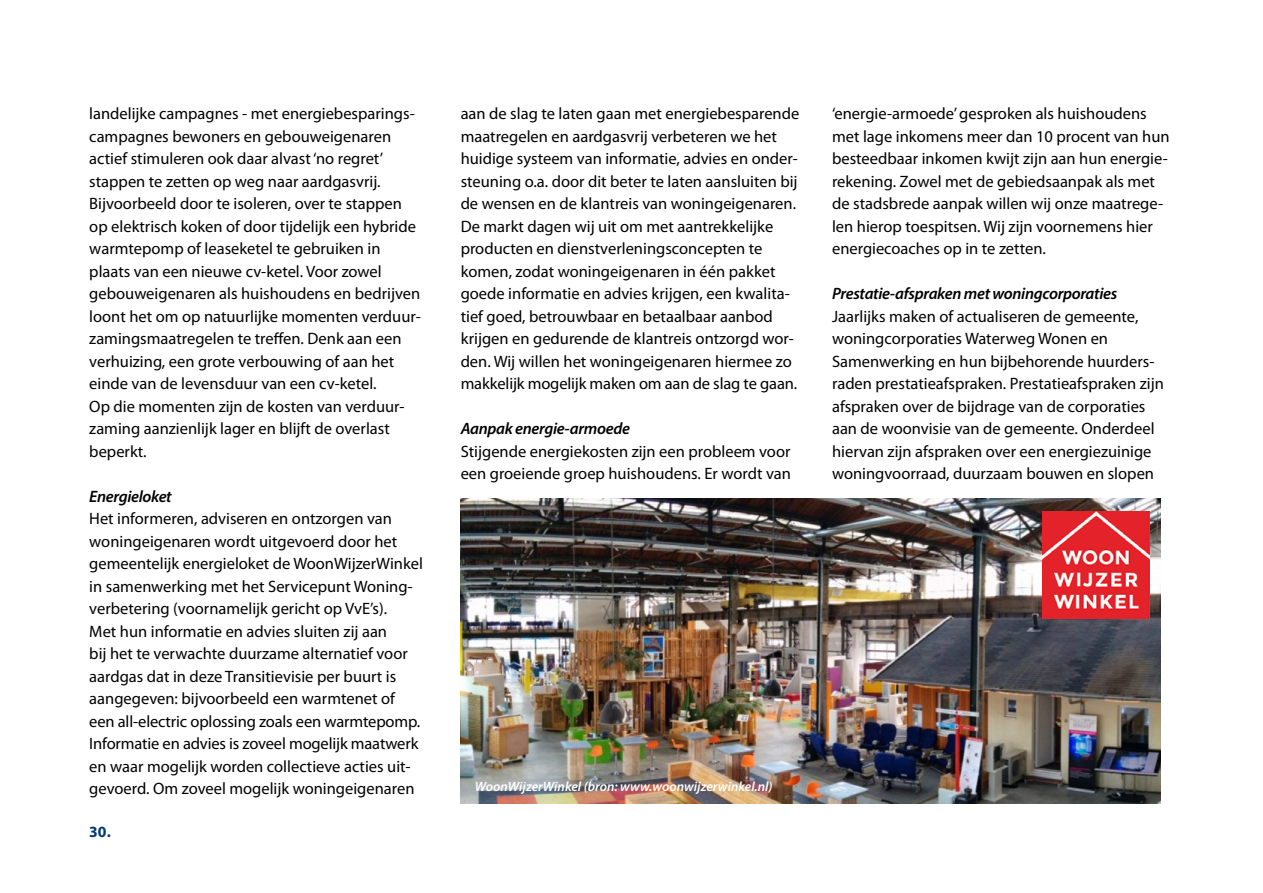
<style>
.page{position:relative;width:1263px;height:893px;background:#fff}
.page>*{position:absolute;margin:0;border:0;box-sizing:border-box;transform-origin:0 0}
.P_-_bodytekst{font:16.5px/22.5px "Myriad Pro";color:#000}
.subkoppen_cursief{font:italic 600 16.5px "Myriad Pro";letter-spacing:-.02em;color:#000}
.t1{font:700 15.6px "Myriad Pro";color:#003a78}
.t2{font:italic 600 13.5px "Myriad Pro";color:#fff}
</style>
<div class="page">
<img style="left:461px;top:499px;width:700px;height:305px">
<img style="left:1042px;top:512px;width:107px;height:107px">
<p class="P_-_bodytekst" style="left:89px;top:102px;width:332px">landelijke campagnes - met energiebesparings&shy;campagnes bewoners en gebouweigenaren actief stimuleren ook daar alvast ‘no regret’ stappen te zetten op weg naar aardgasvrij.<br>Bijvoorbeeld door te isoleren, over te stappen op elektrisch koken of door tijdelijk een hybride warmtepomp of leaseketel te gebruiken in plaats van een nieuwe cv-ketel. Voor zowel gebouweigenaren als huishoudens en bedrijven loont het om op natuurlijke momenten verduur&shy;zamingsmaatregelen te treffen. Denk aan een verhuizing, een grote verbouwing of aan het einde van de levensduur van een cv-ketel.<br>Op die momenten zijn de kosten van verduur&shy;zaming aanzienlijk lager en blijft de overlast beperkt.</p>
<p class="subkoppen_cursief" style="left:89px;top:486px;width:84px">Energieloket</p>
<p class="P_-_bodytekst" style="left:89px;top:507px;width:335px">Het informeren, adviseren en ontzorgen van woningeigenaren wordt uitgevoerd door het gemeentelijk energieloket de WoonWijzerWinkel in samenwerking met het Servicepunt Woning&shy;verbetering (voornamelijk gericht op VvE’s).<br>Met hun informatie en advies sluiten zij aan<br>bij het te verwachte duurzame alternatief voor aardgas dat in deze Transitievisie per buurt is aangegeven: bijvoorbeeld een warmtenet of een all-electric oplossing zoals een warmtepomp.<br>Informatie en advies is zoveel mogelijk maatwerk en waar mogelijk worden collectieve acties uit&shy;gevoerd. Om zoveel mogelijk woningeigenaren</p>
<p class="t1" style="left:89px;top:821px;width:23px">30.</p>
<p class="P_-_bodytekst" style="left:461px;top:102px;width:340px">aan de slag te laten gaan met energiebesparende maatregelen en aardgasvrij verbeteren we het huidige systeem van informatie, advies en onder&shy;steuning o.a. door dit beter te laten aansluiten bij de wensen en de klantreis van woningeigenaren.<br>De markt dagen wij uit om met aantrekkelijke producten en dienstverleningsconcepten te komen, zodat woningeigenaren in één pakket goede informatie en advies krijgen, een kwalita&shy;tief goed, betrouwbaar en betaalbaar aanbod krijgen en gedurende de klantreis ontzorgd wor&shy;den. Wij willen het woningeigenaren hiermee zo makkelijk mogelijk maken om aan de slag te gaan.</p>
<p class="subkoppen_cursief" style="left:461px;top:418px;width:171px">Aanpak energie-armoede</p>
<p class="P_-_bodytekst" style="left:461px;top:440px;width:332px">Stijgende energiekosten zijn een probleem voor een groeiende groep huishoudens. Er wordt van</p>
<p class="P_-_bodytekst" style="left:832px;top:102px;width:339px">‘energie-armoede’ gesproken als huishoudens met lage inkomens meer dan 10 procent van hun besteedbaar inkomen kwijt zijn aan hun energie&shy;rekening. Zowel met de gebiedsaanpak als met de stadsbrede aanpak willen wij onze maatrege&shy;len hierop toespitsen. Wij zijn voornemens hier energiecoaches op in te zetten.</p>
<p class="subkoppen_cursief" style="left:832px;top:283px;width:287px">Prestatie-afspraken met woningcorporaties</p>
<p class="P_-_bodytekst" style="left:832px;top:305px;width:333px">Jaarlijks maken of actualiseren de gemeente, woningcorporaties Waterweg Wonen en Samenwerking en hun bijbehorende huurders&shy;raden prestatieafspraken. Prestatieafspraken zijn afspraken over de bijdrage van de corporaties aan de woonvisie van de gemeente. Onderdeel hiervan zijn afspraken over een energiezuinige woningvoorraad, duurzaam bouwen en slopen</p>
<p class="t2" style="left:475px;top:778px;width:299px">WoonWijzerWinkel (bron: www.woonwijzerwinkel.nl)</p>
</div>
